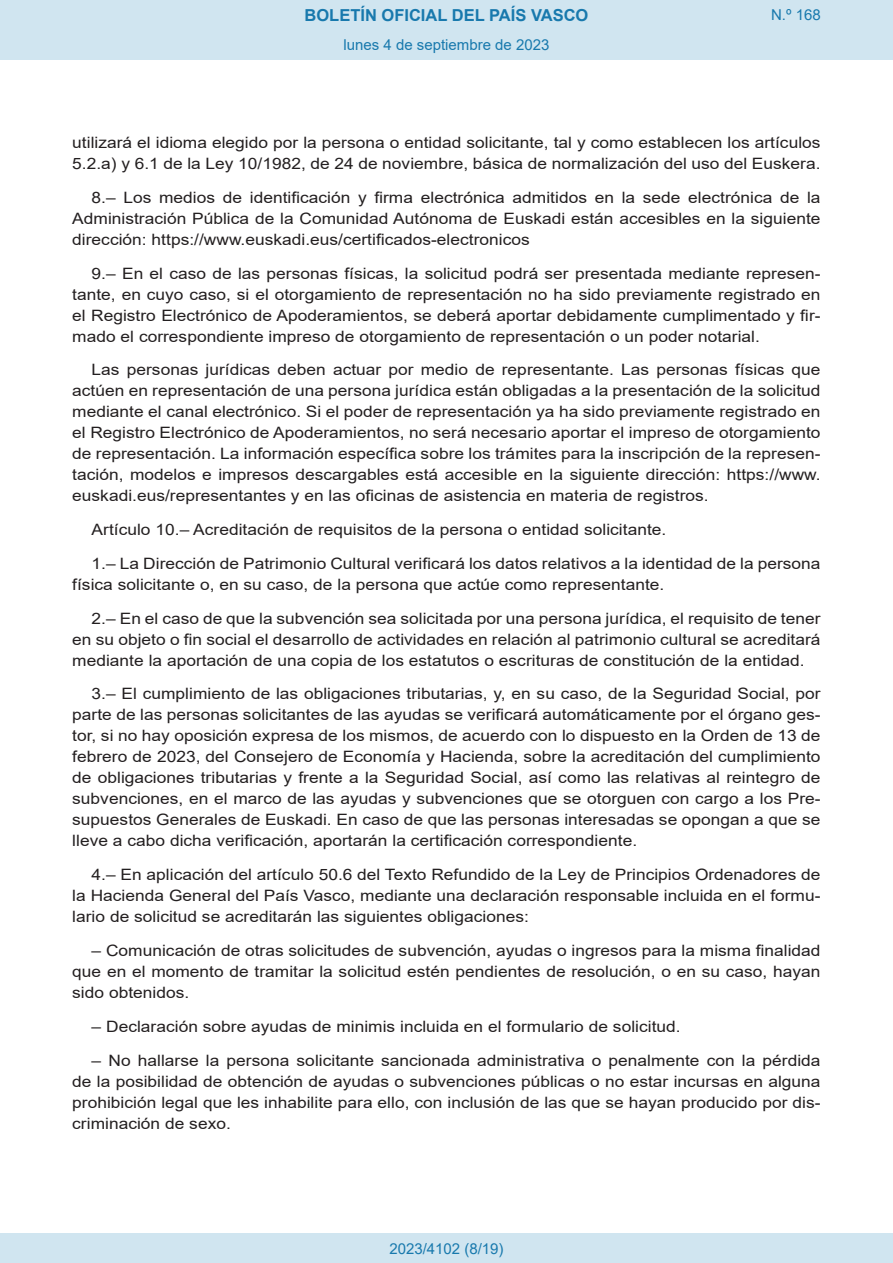
<style>
.page{position:relative;width:893px;height:1263px;background:#fff}
.page>*{position:absolute;margin:0;border:0;box-sizing:border-box;transform-origin:0 0}
.t1{font:700 16.5px "Arial";color:#1879ad}
.BOPVDetalle{font:15.6px/21px "Arial";color:#231f20;text-align:justify;scale:1.11 1}
.Paginacion_Centro{font:15px "Arial";color:#1879ad}
</style>
<div class="page">
<div style="left:0;top:0;width:893px;height:60px;background:#d0e5f0"></div>
<div style="left:0;top:1233px;width:893px;height:30px;background:#d0e5f0"></div>
<p class="t1" style="left:305px;top:3px;width:285px">BOLETÍN OFICIAL DEL PAÍS VASCO</p>
<p class="Paginacion_Centro" style="left:343px;top:35px;width:207px">lunes 4 de septiembre de 2023</p>
<p class="Paginacion_Centro" style="left:771px;top:5px;width:51px">N.º 168</p>
<p class="BOPVDetalle" style="left:72px;top:132px;width:676px">utilizará el idioma elegido por la persona o entidad solicitante, tal y como establecen los artículos<br>5.2.a) y 6.1 de la Ley 10/1982, de 24 de noviembre, básica de normalización del uso del Euskera.</p>
<p class="BOPVDetalle" style="left:72px;top:187px;width:676px;text-indent:19px">8.– Los medios de identificación y firma electrónica admitidos en la sede electrónica de la Administración Pública de la Comunidad Autónoma de Euskadi están accesibles en la siguiente dirección: https://www.euskadi.eus/certificados-electronicos</p>
<p class="BOPVDetalle" style="left:72px;top:263px;width:676px;text-indent:19px">9.– En el caso de las personas físicas, la solicitud podrá ser presentada mediante represen&shy;tante, en cuyo caso, si el otorgamiento de representación no ha sido previamente registrado en el Registro Electrónico de Apoderamientos, se deberá aportar debidamente cumplimentado y fir&shy;mado el correspondiente impreso de otorgamiento de representación o un poder notarial.</p>
<p class="BOPVDetalle" style="left:72px;top:359px;width:676px;text-indent:19px">Las personas jurídicas deben actuar por medio de representante. Las personas físicas que actúen en representación de una persona jurídica están obligadas a la presentación de la solicitud mediante el canal electrónico. Si el poder de representación ya ha sido previamente registrado en el Registro Electrónico de Apoderamientos, no será necesario aportar el impreso de otorgamiento de representación. La información específica sobre los trámites para la inscripción de la represen&shy;tación, modelos e impresos descargables está accesible en la siguiente dirección: https://www. euskadi.eus/representantes y en las oficinas de asistencia en materia de registros.</p>
<p class="BOPVDetalle" style="left:92px;top:519px;width:519px">Artículo 10.– Acreditación de requisitos de la persona o entidad solicitante.</p>
<p class="BOPVDetalle" style="left:72px;top:553px;width:676px;text-indent:19px">1.– La Dirección de Patrimonio Cultural verificará los datos relativos a la identidad de la persona física solicitante o, en su caso, de la persona que actúe como representante.</p>
<p class="BOPVDetalle" style="left:72px;top:608px;width:676px;text-indent:19px">2.– En el caso de que la subvención sea solicitada por una persona jurídica, el requisito de tener en su objeto o fin social el desarrollo de actividades en relación al patrimonio cultural se acreditará mediante la aportación de una copia de los estatutos o escrituras de constitución de la entidad.</p>
<p class="BOPVDetalle" style="left:72px;top:683px;width:676px;text-indent:19px">3.– El cumplimiento de las obligaciones tributarias, y, en su caso, de la Seguridad Social, por parte de las personas solicitantes de las ayudas se verificará automáticamente por el órgano ges&shy;tor, si no hay oposición expresa de los mismos, de acuerdo con lo dispuesto en la Orden de 13 de febrero de 2023, del Consejero de Economía y Hacienda, sobre la acreditación del cumplimiento de obligaciones tributarias y frente a la Seguridad Social, así como las relativas al reintegro de subvenciones, en el marco de las ayudas y subvenciones que se otorguen con cargo a los Pre&shy;supuestos Generales de Euskadi. En caso de que las personas interesadas se opongan a que se lleve a cabo dicha verificación, aportarán la certificación correspondiente.</p>
<p class="BOPVDetalle" style="left:72px;top:864px;width:676px;text-indent:19px">4.– En aplicación del artículo 50.6 del Texto Refundido de la Ley de Principios Ordenadores de la Hacienda General del País Vasco, mediante una declaración responsable incluida en el formu&shy;lario de solicitud se acreditarán las siguientes obligaciones:</p>
<p class="BOPVDetalle" style="left:72px;top:940px;width:676px;text-indent:19px">– Comunicación de otras solicitudes de subvención, ayudas o ingresos para la misma finalidad que en el momento de tramitar la solicitud estén pendientes de resolución, o en su caso, hayan sido obtenidos.</p>
<p class="BOPVDetalle" style="left:92px;top:1016px;width:532px">– Declaración sobre ayudas de minimis incluida en el formulario de solicitud.</p>
<p class="BOPVDetalle" style="left:72px;top:1049px;width:676px;text-indent:19px">– No hallarse la persona solicitante sancionada administrativa o penalmente con la pérdida de la posibilidad de obtención de ayudas o subvenciones públicas o no estar incursas en alguna prohibición legal que les inhabilite para ello, con inclusión de las que se hayan producido por dis&shy;criminación de sexo.</p>
<p class="Paginacion_Centro" style="left:389px;top:1238px;width:116px">2023/4102 (8/19)</p>
</div>
